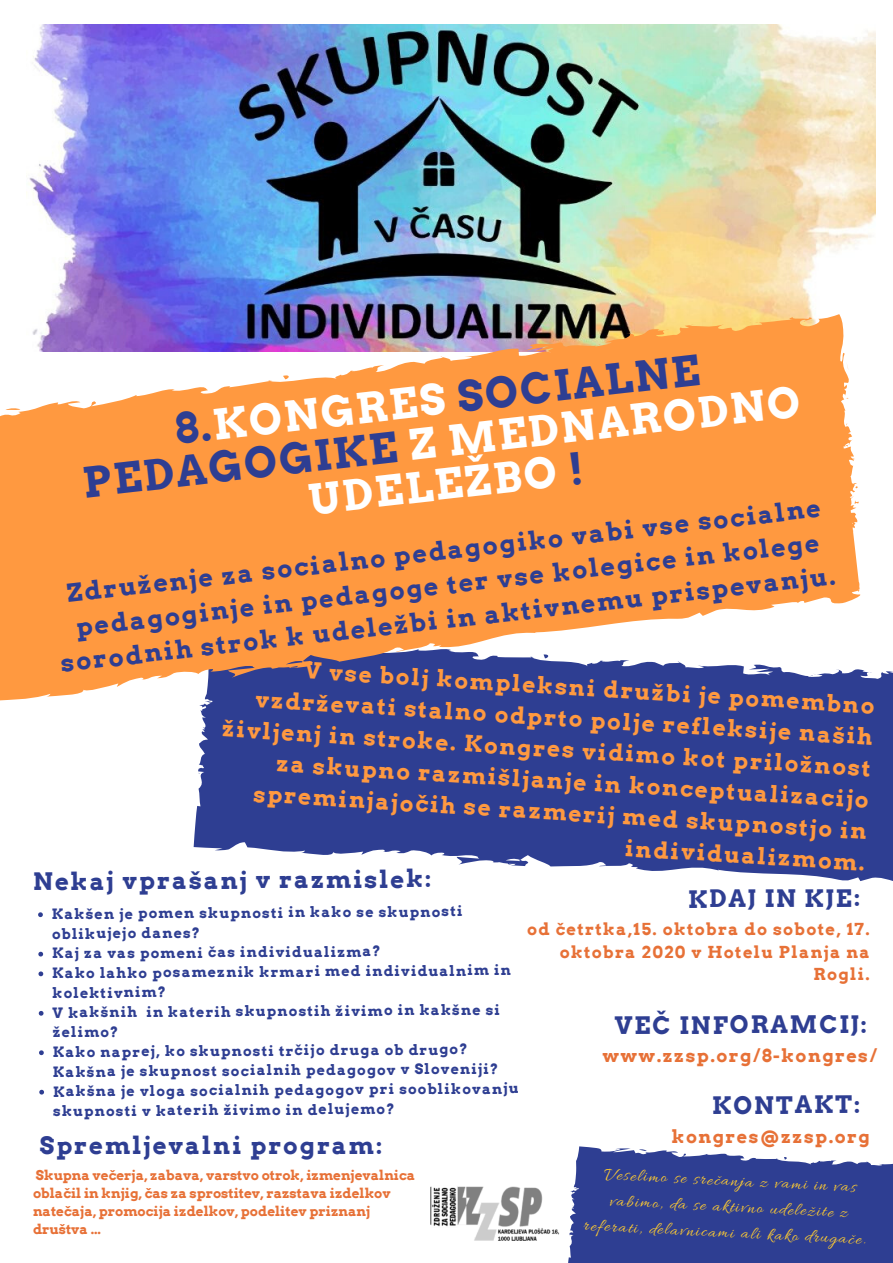
<style>
.page{position:relative;width:893px;height:1263px;background:#fff}
.page>*{position:absolute;margin:0;border:0;box-sizing:border-box;transform-origin:0 0}
.t1{font:700 42px/43.1px "Arvo";color:#fff;text-align:center}
.t2{font:700 24.83px/34.3px "Arvo";color:#2e3e92;text-align:center}
.t3{font:700 24px "Arvo";letter-spacing:.075em;color:#2e3e92}
.t4{font:700 22.5px/31.3px "Arvo";color:#ff9940;text-align:right}
.t5{font:18px/25.9px "Allura";color:#ffcc31;text-align:center}
.t6{font:700 18px "Arvo";letter-spacing:.08em;color:#e77137}
.t7{font:700 16.5px/22.5px "Arvo";letter-spacing:.08em;color:#e77137;text-align:right}
.t8{font:700 14.25px/19.5px "Arvo";letter-spacing:.07em;color:#2e3e92}
.t9{font:700 13.5px/18.1px "Arvo";color:#e77137}
.s1{color:#2e3e92}
</style>
<div class="page">
<img style="left:26px;top:25px;width:849px;height:280px">
<svg style="left:193px;top:671px;width:700px;height:210px;background:#46549e"></svg>
<svg style="left:0;top:305px;width:878px;height:408px;background:#e19b6b"></svg>
<img style="left:430px;top:1186px;width:129px;height:54px">
<svg style="left:568px;top:1146px;width:325px;height:117px;background:#44529d"></svg>
<svg style="left:38px;top:912px;width:5px;height:5px"></svg>
<svg style="left:38px;top:952px;width:5px;height:4px"></svg>
<svg style="left:38px;top:971px;width:5px;height:5px"></svg>
<svg style="left:39px;top:1011px;width:5px;height:5px"></svg>
<svg style="left:39px;top:1050px;width:5px;height:5px"></svg>
<svg style="left:39px;top:1090px;width:5px;height:4px"></svg>
<h1 class="t1" style="left:76px;top:415px;width:723px;rotate:-6deg"><span class="s1">8.</span>KONGRES <span class="s1">SOCIALNE<br>PEDAGOGIKE</span> Z MEDNARODNO<br>UDELEŽBO <span class="s1">!</span></h1>
<h2 class="t2" style="left:52px;top:574px;width:780px;rotate:-6deg">Združenje za socialno pedagogiko vabi vse socialne pedagoginje in pedagoge ter vse kolegice in kolege sorodnih strok k udeležbi in aktivnemu prispevanju.</h2>
<h3 class="t4" style="left:257px;top:682px;width:200px;rotate:4deg">vzdrževati stal</h3>
<h3 class="t4" style="left:306px;top:654px;width:171px;line-height:31px;rotate:4deg">V vse bolj ko n</h3>
<h3 class="t4" style="left:471px;top:663px;width:407px;rotate:4deg">mpleksni družbi je pomembno</h3>
<h3 class="t4" style="left:224px;top:712px;width:262px;rotate:4deg">življenj in stroke. K</h3>
<h3 class="t4" style="left:474px;top:695px;width:402px;rotate:4deg">o odprto polje refleksije naših</h3>
<h3 class="t4" style="left:278px;top:747px;width:211px;rotate:4deg">za skupno razm</h3>
<h3 class="t4" style="left:485px;top:727px;width:389px;rotate:4deg">ongres vidimo kot priložnost</h3>
<h3 class="t4" style="left:467px;top:758px;width:405px;rotate:4deg">išljanje in konceptualizacijo se razmerij med skupnostjo in individualizmom.</h3>
<h3 class="t4" style="left:255px;top:777px;width:204px;rotate:4deg">spreminjajočih</h3>
<h3 class="t3" style="left:33px;top:865px;width:400px">Nekaj vprašanj v razmislek:</h3>
<h3 class="t3" style="left:688px;top:884px;width:174px">KDAJ IN KJE:</h3>
<p class="t8" style="left:52px;top:902px;width:412px;line-height:20.7px">Kakšen je pomen skupnosti in kako se skupnosti oblikujejo danes?</p>
<p class="t8" style="left:52px;top:942px;width:460px">Kaj za vas pomeni čas individualizma?<br>Kako lahko posameznik krmari med individualnim in</p>
<p class="t8" style="left:52px;top:983px;width:449px;line-height:18.5px">kolektivnim?<br>V kakšnih in katerih skupnostih živimo in kakšne si</p>
<p class="t8" style="left:53px;top:1022px;width:467px">želimo?<br>Kako naprej, ko skupnosti trčijo druga ob drugo?<br>Kakšna je skupnost socialnih pedagogov v Sloveniji?<br>Kakšna je vloga socialnih pedagogov pri sooblikovanju skupnosti v katerih živimo in delujemo?</p>
<p class="t7" style="left:527px;top:918px;width:344px">od četrtka,15. oktobra do sobote, 17. oktobra 2020 v Hotelu Planja na<br>Rogli.</p>
<h3 class="t3" style="left:614px;top:1010px;width:254px">VEČ INFORAMCIJ:</h3>
<p class="t6" style="left:602px;top:1045px;width:276px">www.zzsp.org/8-kongres/</p>
<h3 class="t3" style="left:712px;top:1090px;width:150px">KONTAKT:</h3>
<h3 class="t3" style="left:40px;top:1131px;width:344px">Spremljevalni program:</h3>
<p class="t9" style="left:33px;top:1166px;width:384px">Skupna večerja, zabava, varstvo otrok, izmenjevalnica oblačil in knjig, čas za sprostitev, razstava izdelkov natečaja, promocija izdelkov, podelitev priznanj društva ...</p>
<p class="t6" style="left:672px;top:1125px;width:199px">kongres@zzsp.org</p>
<p class="t5" style="left:587px;top:1161px;width:284px;rotate:3deg">Veselimo se srečanja z vami in vas vabimo, da se aktivno udeležite z referati, delavnicami ali kako drugače.</p>
</div>
